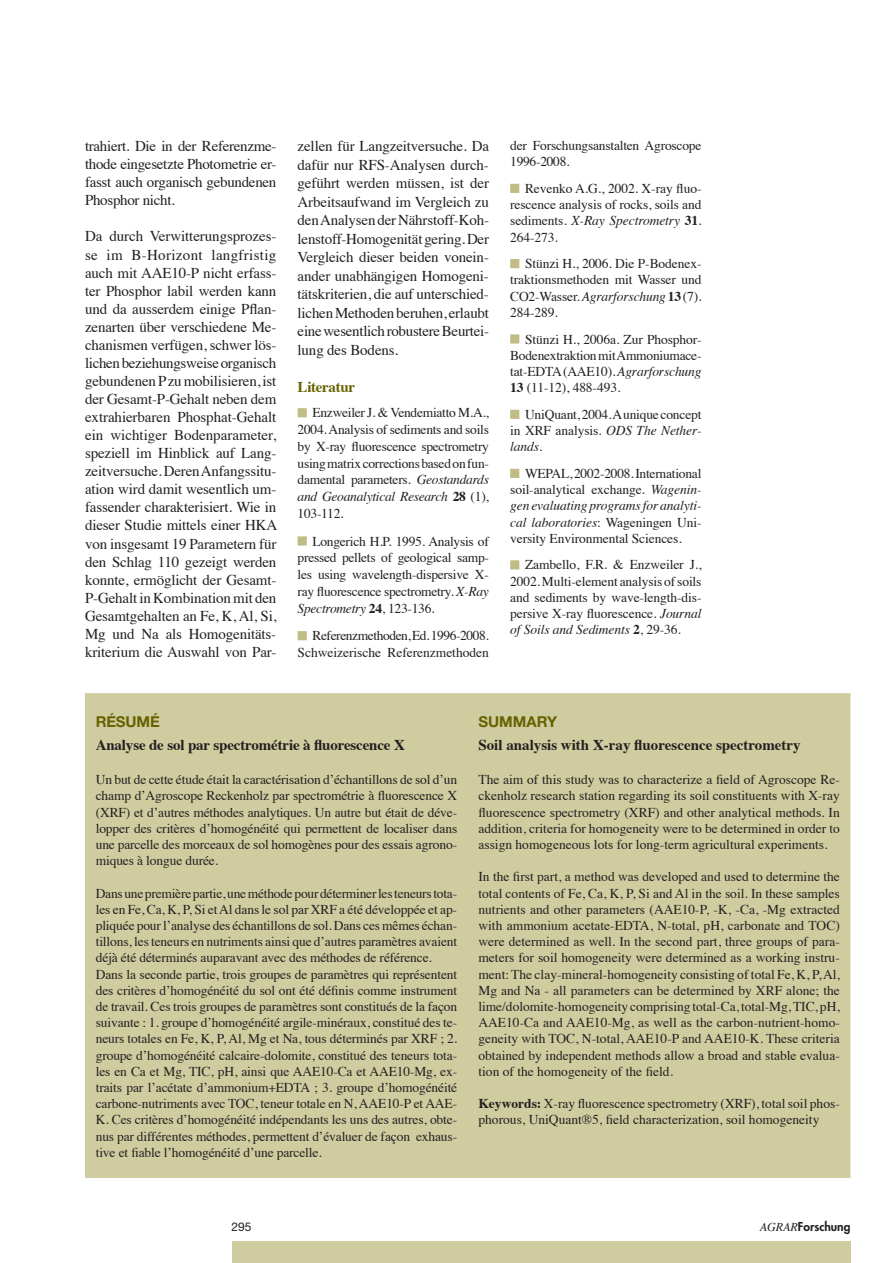
<style>
.page{position:relative;width:893px;height:1263px;background:#fff}
.page>*{position:absolute;margin:0;border:0;box-sizing:border-box;transform-origin:0 0}
.t1{font:15px/18px "Times";letter-spacing:-.02em;color:#231f20;text-align:justify}
.t2{font:700 15px "Times";letter-spacing:-.01em;color:#231f20}
.t3{font:700 15px "Helvetica Neue";letter-spacing:-.005em;color:#676200}
.t4{font:700 15px "Times";letter-spacing:-.02em;color:#676200}
.t5{font:13.5px/16.2px "Times";letter-spacing:-.01em;color:#231f20;text-align:justify}
.t6{font:800 12px "Futura";color:#231f20}
.t7{font:12px "Helvetica Neue";color:#231f20}
.s1{font-style:italic}
.s2{font-weight:700}
.s3{font-family:"Times";font-weight:400;font-style:italic}
</style>
<div class="page">
<div style="left:232px;top:1242px;width:618px;height:21px;background:#cfcca0"></div>
<div style="left:85px;top:693px;width:765px;height:485px;background:#cfcca0;border:2px solid #cfcca0"></div>
<div style="left:298px;top:408px;width:9px;height:9px;background:#c1bc86;border:2px solid #c1bc86"></div>
<div style="left:298px;top:536px;width:9px;height:9px;background:#c1bc86;border:2px solid #c1bc86"></div>
<div style="left:298px;top:631px;width:9px;height:9px;background:#c1bc86;border:2px solid #c1bc86"></div>
<div style="left:510px;top:184px;width:9px;height:9px;background:#c1bc86;border:2px solid #c1bc86"></div>
<div style="left:510px;top:259px;width:9px;height:9px;background:#c1bc86;border:2px solid #c1bc86"></div>
<div style="left:510px;top:334px;width:9px;height:10px;background:#c1bc86;border:2px solid #c1bc86"></div>
<div style="left:510px;top:410px;width:9px;height:9px;background:#c1bc86;border:2px solid #c1bc86"></div>
<div style="left:510px;top:469px;width:9px;height:9px;background:#c1bc86;border:2px solid #c1bc86"></div>
<div style="left:510px;top:560px;width:9px;height:9px;background:#c1bc86;border:2px solid #c1bc86"></div>
<p class="t1" style="left:85px;top:136px;width:193px">trahiert. Die in der Referenzme&shy;thode eingesetzte Photometrie er&shy;fasst auch organisch gebundenen Phosphor nicht.</p>
<p class="t1" style="left:85px;top:226px;width:194px">Da durch Verwitterungsprozes&shy;se im B-Horizont langfristig auch mit AAE10-P nicht erfass&shy;ter Phosphor labil werden kann und da ausserdem einige Pflan&shy;zenarten über verschiedene Me&shy;chanismen verfügen, schwer lös&shy;lichen beziehungsweise organisch gebundenen P zu mobilisieren, ist der Gesamt-P-Gehalt neben dem extrahierbaren Phosphat-Gehalt ein wichtiger Bodenparameter, speziell im Hinblick auf Lang&shy;zeitversuche. Deren Anfangssitu&shy;ation wird damit wesentlich um&shy;fassender charakterisiert. Wie in dieser Studie mittels einer HKA von insgesamt 19 Parametern für den Schlag 110 gezeigt werden konnte, ermöglicht der Gesamt-P-Gehalt in Kombination mit den Gesamtgehalten an Fe, K, Al, Si, Mg und Na als Homogenitäts&shy;kriterium die Auswahl von Par-</p>
<p class="t1" style="left:298px;top:135px;width:193px;line-height:18.6px">zellen für Langzeitversuche. Da dafür nur RFS-Analysen durch&shy;geführt werden müssen, ist der Arbeitsaufwand im Vergleich zu den Analysen der Nährstoff-Koh&shy;lenstoff-Homogenität gering. Der Vergleich dieser beiden vonein&shy;ander unabhängigen Homogeni&shy;tätskriterien, die auf unterschied&shy;lichen Methoden beruhen, erlaubt eine wesentlich robustere Beurtei&shy;lung des Bodens.</p>
<p class="t4" style="left:298px;top:373px;width:59px">Literatur</p>
<p class="t5" style="left:298px;top:403px;width:193px;line-height:16.8px;text-indent:15px">Enzweiler J. &amp; Vendemiatto M.A., 2004. Analysis of sediments and soils by X-ray fluorescence spectrometry using matrix corrections based on fun&shy;damental parameters. <span class="s1">Geostandards and Geoanalytical Research</span> <span class="s2">28</span> (1), 103-112.</p>
<p class="t5" style="left:298px;top:531px;width:193px;line-height:16.8px;text-indent:15px">Longerich H.P. 1995. Analysis of pressed pellets of geological samp&shy;les using wavelength-dispersive X&shy;ray fluorescence spectrometry. <span class="s1">X-Ray Spectrometry</span> <span class="s2">24</span>, 123-136.</p>
<p class="t5" style="left:298px;top:626px;width:193px;line-height:16.8px;text-align:right">Referenzmethoden, Ed. 1996-2008.<br>Schweizerische Referenzmethoden</p>
<p class="t5" style="left:510px;top:136px;width:193px">der Forschungsanstalten Agroscope<br>1996-2008.</p>
<p class="t5" style="left:510px;top:179px;width:193px;text-indent:15px">Revenko A.G., 2002. X-ray fluo&shy;rescence analysis of rocks, soils and sediments. <span class="s1">X-Ray Spectrometry</span> <span class="s2">31</span>.<br>264-273.</p>
<p class="t5" style="left:510px;top:254px;width:193px;text-indent:15px">Stünzi H., 2006. Die P-Bodenex&shy;traktionsmethoden mit Wasser und CO2-Wasser. <span class="s1">Agrarforschung</span> <span class="s2">13</span> (7).<br>284-289.</p>
<p class="t5" style="left:510px;top:330px;width:193px;text-indent:15px">Stünzi H., 2006a. Zur Phosphor-Bodenextraktion mit Ammoniumace&shy;tat-EDTA (AAE10). <span class="s1">Agrarforschung </span><span class="s2">13</span> (11-12), 488-493.</p>
<p class="t5" style="left:510px;top:405px;width:193px;text-indent:15px">UniQuant, 2004. A unique concept in XRF analysis. <span class="s1">ODS The Nether&shy;lands</span>.</p>
<p class="t5" style="left:510px;top:464px;width:193px;text-indent:15px">WEPAL, 2002-2008. International soil-analytical exchange. <span class="s1">Wagenin&shy;gen evaluating programs for analyti&shy;cal laboratories</span>: Wageningen Uni&shy;versity Environmental Sciences.</p>
<p class="t5" style="left:510px;top:556px;width:193px;text-indent:15px">Zambello, F.R. &amp; Enzweiler J., 2002. Multi-element analysis of soils and sediments by wave-length-dis&shy;persive X-ray fluorescence. <span class="s1">Journal of Soils and Sediments</span> <span class="s2">2</span>, 29-36.</p>
<p class="t3" style="left:96px;top:712px;width:65px">RÉSUMÉ</p>
<p class="t2" style="left:96px;top:731px;width:311px">Analyse de sol par spectrométrie à fluorescence X</p>
<p class="t5" style="left:96px;top:770px;width:363px">Un but de cette étude était la caractérisation d’échantillons de sol d’un champ d’Agroscope Reckenholz par spectrométrie à fluorescence X (XRF) et d’autres méthodes analytiques. Un autre but était de déve&shy;lopper des critères d’homogénéité qui permettent de localiser dans une parcelle des morceaux de sol homogènes pour des essais agrono&shy;miques à longue durée.</p>
<p class="t5" style="left:96px;top:884px;width:363px;text-align:left">Dans une première partie, une méthode pour déterminer les teneurs tota&shy;les en Fe, Ca, K, P, Si et Al dans le sol par XRF a été développée et ap&shy;pliquée pour l’analyse des échantillons de sol. Dans ces mêmes échan&shy;tillons, les teneurs en nutriments ainsi que d’autres paramètres avaient déjà été déterminés auparavant avec des méthodes de référence.<br>Dans la seconde partie, trois groupes de paramètres qui représentent des critères d’homogénéité du sol ont été définis comme instrument de travail. Ces trois groupes de paramètres sont constitués de la façon suivante : 1. groupe d’homogénéité argile-minéraux, constitué des te&shy;neurs totales en Fe, K, P, Al, Mg et Na, tous déterminés par XRF ; 2. groupe d’homogénéité calcaire-dolomite, constitué des teneurs tota&shy;les en Ca et Mg, TIC, pH, ainsi que AAE10-Ca et AAE10-Mg, ex&shy;traits par l’acétate d’ammonium+EDTA ; 3. groupe d’homogénéité carbone-nutriments avec TOC, teneur totale en N, AAE10-P et AAE-K. Ces critères d’homogénéité indépendants les uns des autres, obte&shy;nus par différentes méthodes, permettent d’évaluer de façon exhaus&shy;tive et fiable l’homogénéité d’une parcelle.</p>
<p class="t3" style="left:478px;top:712px;width:34px">SUMMAR</p>
<p class="t3" style="left:547px;top:712px;width:12px">Y</p>
<p class="t2" style="left:478px;top:731px;width:324px">Soil analysis with X-ray fluorescence spectrometry</p>
<p class="t5" style="left:478px;top:770px;width:363px">The aim of this study was to characterize a field of Agroscope Re&shy;ckenholz research station regarding its soil constituents with X-ray fluorescence spectrometry (XRF) and other analytical methods. In addition, criteria for homogeneity were to be determined in order to assign homogeneous lots for long-term agricultural experiments.</p>
<p class="t5" style="left:478px;top:867px;width:363px">In the first part, a method was developed and used to determine the total contents of Fe, Ca, K, P, Si and Al in the soil. In these samples nutrients and other parameters (AAE10-P, -K, -Ca, -Mg extracted with ammonium acetate-EDTA, N-total, pH, carbonate and TOC) were determined as well. In the second part, three groups of para&shy;meters for soil homogeneity were determined as a working instru&shy;ment: The clay-mineral-homogeneity consisting of total Fe, K, P, Al, Mg and Na - all parameters can be determined by XRF alone; the lime/dolomite-homogeneity comprising total-Ca, total-Mg, TIC, pH, AAE10-Ca and AAE10-Mg, as well as the carbon-nutrient-homo&shy;geneity with TOC, N-total, AAE10-P and AAE10-K. These criteria obtained by independent methods allow a broad and stable evalua&shy;tion of the homogeneity of the field.</p>
<p class="t5" style="left:478px;top:1094px;width:363px"><span class="s2">Keywords:</span> X-ray fluorescence spectrometry (XRF), total soil phos&shy;phorous, UniQuant®5, field characterization, soil homogeneity</p>
<p class="t7" style="left:232px;top:1220px;width:22px">295</p>
<p class="t6" style="left:760px;top:1219px;width:92px"><span class="s3">AGRAR</span>Forschung</p>
</div>
